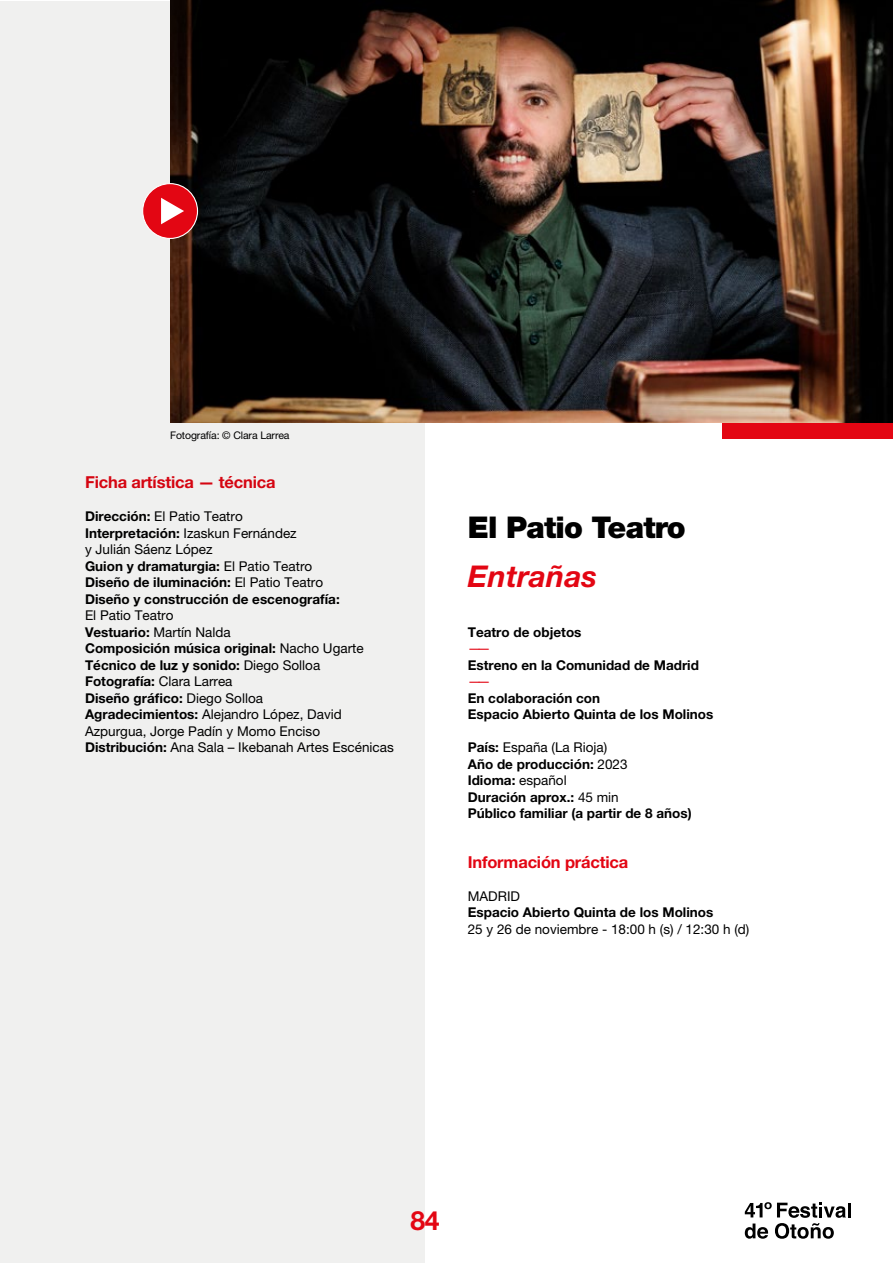
<style>
.page{position:relative;width:893px;height:1263px;background:#fff}
.page>*{position:absolute;margin:0;border:0;box-sizing:border-box;transform-origin:0 0}
.t1{font:900 30px "Helvetica Neue LT Pro";letter-spacing:-.025em;color:#000}
.t2{font:italic 700 30px "Helvetica Neue LT Pro";color:#e30613}
.t3{font:700 26.55px "Helvetica Neue LT Pro";color:#e30613}
.t4{font:700 16.5px "Helvetica Neue LT Pro";letter-spacing:-.01em;color:#e30613}
.t5{font:700 13.5px/16.5px "Helvetica Neue LT Pro";color:#000}
.t6{font:13.5px/16.5px "Helvetica Neue LT Pro";color:#000}
.t7{font:13.5px "Helvetica Neue LT Pro";color:#e30613}
.t8{font:10.5px "Helvetica Neue LT Pro";letter-spacing:-.01em;color:#000}
.s1{font-weight:400}
.s2{font-weight:700}
</style>
<div class="page">
<div style="left:1px;top:1px;width:424px;height:1261px;background:#f0f0ef"></div>
<div style="left:723px;top:307px;width:170px;height:132px;background:#e30613"></div>
<img style="left:170px;top:0;width:723px;height:422px">
<hr style="left:848px;top:1203px;width:3px;height:14px;background:#000">
<svg style="left:745px;top:1202px;width:101px;height:37px"></svg>
<div style="left:143px;top:184px;width:54px;height:54px;background:#e30613;border-radius:50%"></div>
<div style="left:142px;top:183px;width:56px;height:56px;border:1px solid #fff;border-radius:50%"></div>
<svg style="left:161px;top:198px;width:23px;height:26px"></svg>
<p class="t8" style="left:170px;top:429px;width:121px">Fotografía: © Clara Larrea</p>
<p class="t4" style="left:85px;top:472px;width:192px">Ficha artística — técnica</p>
<p class="t5" style="left:85px;top:508px;width:256px">Dirección: <span class="s1">El Patio Teatro </span>Interpretación: <span class="s1">Izaskun Fernández<br>y Julián Sáenz López<br></span>Guion y dramaturgia: <span class="s1">El Patio Teatro </span>Diseño de iluminación: <span class="s1">El Patio Teatro </span>Diseño y construcción de escenografía:</p>
<p class="t6" style="left:85px;top:607px;width:310px">El Patio Teatro<br><span class="s2">Vestuario:</span> Martín Nalda<br><span class="s2">Composición música original:</span> Nacho Ugarte <span class="s2">Técnico de luz y sonido:</span> Diego Solloa<br><span class="s2">Fotografía:</span> Clara Larrea<br><span class="s2">Diseño gráfico:</span> Diego Solloa<br><span class="s2">Agradecimientos:</span> Alejandro López, David Azpurgua, Jorge Padín y Momo Enciso <span class="s2">Distribución:</span> Ana Sala – Ikebanah Artes Escénicas</p>
<h1 class="t1" style="left:468px;top:509px;width:219px">El Patio Teatro</h1>
<h1 class="t2" style="left:468px;top:558px;width:131px">Entrañas</h1>
<p class="t5" style="left:468px;top:623px;width:115px">Teatro de objetos</p>
<p class="t7" style="left:468px;top:640px;width:24px">——</p>
<p class="t5" style="left:468px;top:656px;width:233px">Estreno en la Comunidad de Madrid</p>
<p class="t7" style="left:468px;top:673px;width:24px">——</p>
<p class="t5" style="left:468px;top:689px;width:247px">En colaboración con<br>Espacio Abierto Quinta de los Molinos</p>
<p class="t5" style="left:468px;top:739px;width:225px">País: <span class="s1">España (La Rioja)<br></span>Año de producción: <span class="s1">2023<br></span>Idioma: <span class="s1">español<br></span>Duración aprox.: <span class="s1">45 min<br></span>Público familiar (a partir de 8 años)</p>
<p class="t4" style="left:468px;top:851px;width:162px">Información práctica</p>
<p class="t6" style="left:468px;top:887px;width:54px">MADRID</p>
<p class="t5" style="left:468px;top:904px;width:247px">Espacio Abierto Quinta de los Molinos</p>
<p class="t6" style="left:468px;top:920px;width:283px">25 y 26 de noviembre - 18:00 h (s) / 12:30 h (d)</p>
<h2 class="t3" style="left:411px;top:1204px;width:30px">84</h2>
</div>
